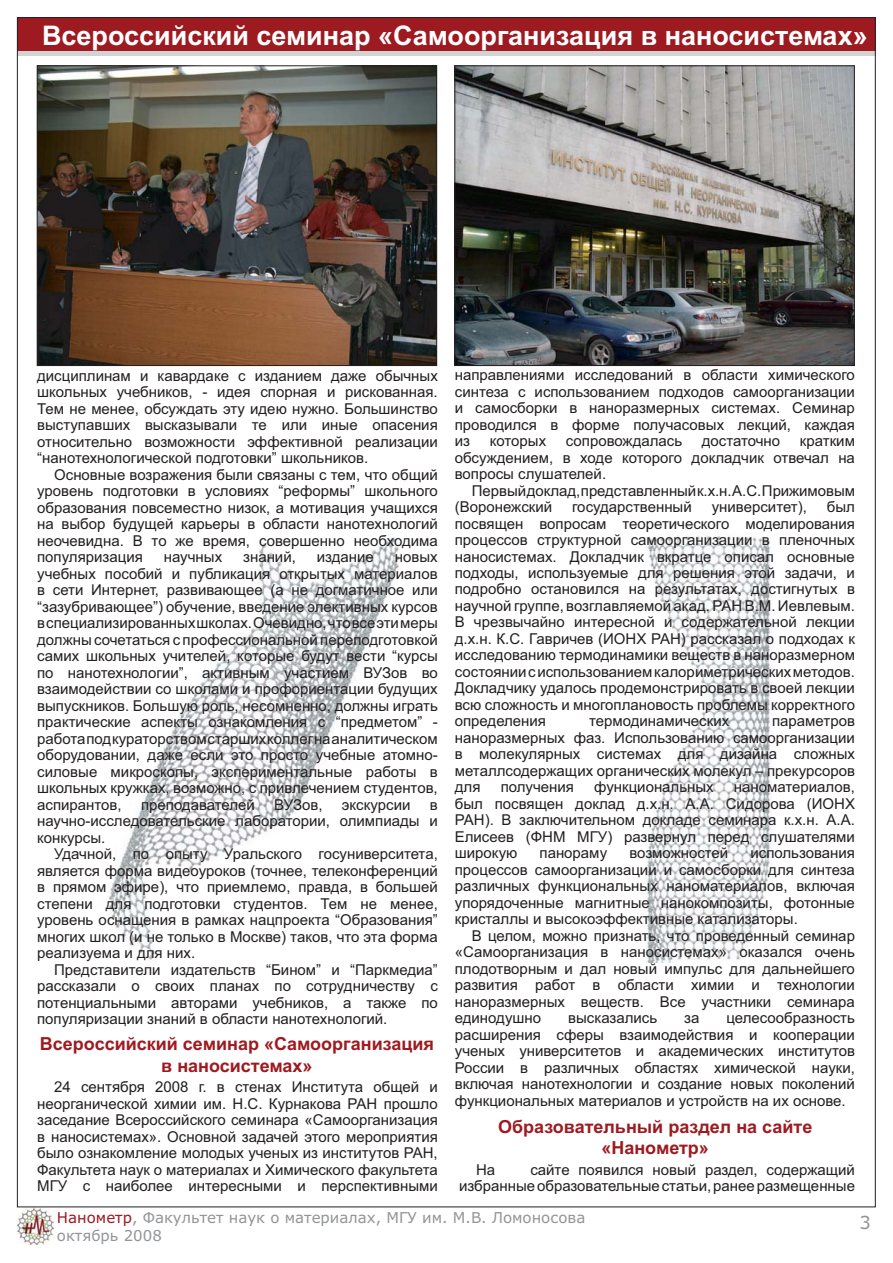
<style>
.page{position:relative;width:893px;height:1263px;background:#fff}
.page>*{position:absolute;margin:0;border:0;box-sizing:border-box;transform-origin:0 0}
.t1{font:700 27px "Arial";color:#fff}
.t2{font:700 18px/21.6px "Arial";color:#9e1a21;text-align:center}
.t3{font:18px "Verdana";color:#939598}
.t4{font:15px/16.5px "Arial";color:#231f20;text-align:justify}
.t5{font:15px/18px "Verdana";color:#939598}
.s1{color:#9e1a21}
</style>
<div class="page">
<img style="left:646px;top:536px;width:126px;height:426px">
<img style="left:109px;top:537px;width:291px;height:423px">
<img style="left:17px;top:1207px;width:37px;height:38px">
<div style="left:17px;top:17px;width:859px;height:34px;background:#9e1a21"></div>
<div style="left:17px;top:51px;width:859px;height:5px;background:#d1d3d4"></div>
<img style="left:39px;top:67px;width:396px;height:297px">
<div style="left:37px;top:65px;width:400px;height:301px;border:1px solid #231f20"></div>
<img style="left:456px;top:67px;width:397px;height:297px">
<div style="left:454px;top:65px;width:401px;height:301px;border:1px solid #231f20"></div>
<h1 class="t1" style="left:42px;top:20px;width:827px">Всероссийский семинар «Самоорганизация в наносистемах»</h1>
<p class="t4" style="left:37px;top:369px;width:402px">дисциплинам и кавардаке с изданием даже обычных школьных учебников, - идея спорная и рискованная.<br>Тем не менее, обсуждать эту идею нужно. Большинство выступавших высказывали те или иные опасения относительно возможности эффективной реализации “нанотехнологической подготовки” школьников.</p>
<p class="t4" style="left:37px;top:468px;width:402px;text-indent:17px">Основные возражения были связаны с тем, что общий уровень подготовки в условиях “реформы” школьного образования повсеместно низок, а мотивация учащихся на выбор будущей карьеры в области нанотехнологий неочевидна. В то же время, совершенно необходима популяризация</p>
<p class="t4" style="left:164px;top:550px;width:60px">научных</p>
<p class="t4" style="left:243px;top:550px;width:54px">знаний,</p>
<p class="t4" style="left:317px;top:550px;width:58px">издание</p>
<p class="t4" style="left:37px;top:550px;width:402px;text-indent:358px">новых учебных пособий и публикация открытых материалов в сети Интернет, развивающее (а не догматичное или “зазубривающее”) обучение, введение элективных курсов в специализированных школах. Очевидно, что все эти меры должны сочетаться с профессиональной переподготовкой самих школьных учителей, которые будут вести “курсы по нанотехнологии”, активным участием ВУЗов во взаимодействии со школами и профориентации будущих выпускников. Большую роль, несомненно, должны играть практические аспекты ознакомления с “предметом” - работа под кураторством старших коллег на аналитическом оборудовании, даже если это просто учебные атомно&shy;силовые микроскопы, экспериментальные работы в школьных кружках, возможно, с привлечением студентов, аспирантов,</p>
<p class="t4" style="left:141px;top:798px;width:115px">преподавателей</p>
<p class="t4" style="left:274px;top:798px;width:50px">ВУЗов,</p>
<p class="t4" style="left:342px;top:798px;width:70px">экскурсии</p>
<p class="t4" style="left:37px;top:798px;width:402px;text-indent:393px">в научно-исследовательские лаборатории, олимпиады и конкурсы.</p>
<p class="t4" style="left:37px;top:847px;width:402px;text-indent:17px">Удачной, по опыту Уральского госуниверситета, является форма видеоуроков (точнее, телеконференций в прямом эфире), что приемлемо, правда, в большей степени для подготовки студентов. Тем не менее, уровень оснащения в рамках нацпроекта “Образования” многих школ (и не только в Москве) таков, что эта форма реализуема и для них.</p>
<p class="t4" style="left:37px;top:963px;width:402px;text-indent:17px">Представители издательств “Бином” и “Паркмедиа” рассказали о своих планах по сотрудничеству с потенциальными авторами учебников, а также по популяризации знаний в области нанотехнологий.</p>
<p class="t2" style="left:40px;top:1033px;width:396px">Всероссийский семинар «Самоорганизация в наносистемах»</p>
<p class="t4" style="left:37px;top:1080px;width:402px;text-indent:17px">24 сентября 2008 г. в стенах Института общей и неорганической химии им. Н.С. Курнакова РАН прошло заседание Всероссийского семинара «Самоорганизация в наносистемах». Основной задачей этого мероприятия было ознакомление молодых ученых из институтов РАН, Факультета наук о материалах и Химического факультета МГУ с наиболее интересными и перспективными</p>
<p class="t4" style="left:455px;top:368px;width:402px">направлениями исследований в области химического синтеза с использованием подходов самоорганизации и самосборки в наноразмерных системах. Семинар проводился в форме получасовых лекций, каждая из</p>
<p class="t4" style="left:455px;top:434px;width:402px;text-indent:345px">кратким обсуждением, в ходе которого докладчик отвечал на вопросы слушателей.</p>
<p class="t4" style="left:455px;top:483px;width:402px;text-indent:17px">Первый доклад, представленный к.х.н. А.С. Прижимовым (Воронежский</p>
<p class="t4" style="left:490px;top:434px;width:58px">которых</p>
<p class="t4" style="left:566px;top:434px;width:118px">сопровождалась</p>
<p class="t4" style="left:702px;top:434px;width:80px">достаточно</p>
<p class="t4" style="left:455px;top:500px;width:402px;text-indent:372px">был посвящен вопросам теоретического моделирования процессов структурной самоорганизации в пленочных наносистемах. Докладчик вкратце описал основные подходы, используемые для решения этой задачи, и подробно остановился на результатах, достигнутых в научной группе, возглавляемой акад. РАН В.М. Иевлевым.<br>В чрезвычайно интересной и содержательной лекции д.х.н. К.С. Гавричев (ИОНХ РАН) рассказал о подходах к исследованию термодинамики веществ в наноразмерном состоянии с использованием калориметрических методов.<br>Докладчику удалось продемонстрировать в своей лекции всю сложность и многоплановость проблемы корректного определения</p>
<p class="t4" style="left:572px;top:500px;width:121px">государственный</p>
<p class="t4" style="left:712px;top:500px;width:97px">университет),</p>
<p class="t4" style="left:455px;top:714px;width:402px;text-indent:317px">параметров наноразмерных фаз. Использованию самоорганизации в молекулярных системах для дизайна сложных металлсодержащих органических молекул – прекурсоров для</p>
<p class="t4" style="left:589px;top:714px;width:142px">термодинамических</p>
<p class="t4" style="left:501px;top:780px;width:75px">получения</p>
<p class="t4" style="left:594px;top:780px;width:121px">функциональных</p>
<p class="t4" style="left:455px;top:780px;width:402px;text-indent:279px">наноматериалов, был посвящен доклад д.х.н. А.А. Сидорова (ИОНХ РАН). В заключительном докладе семинара к.х.н. А.А.<br>Елисеев (ФНМ МГУ) развернул перед слушателями широкую</p>
<p class="t4" style="left:539px;top:846px;width:69px">панораму</p>
<p class="t4" style="left:629px;top:846px;width:100px">возможностей</p>
<p class="t4" style="left:455px;top:846px;width:402px;text-indent:296px">использования процессов самоорганизации и самосборки для синтеза различных функциональных наноматериалов, включая упорядоченные магнитные нанокомпозиты, фотонные кристаллы и высокоэффективные катализаторы.</p>
<p class="t4" style="left:455px;top:929px;width:402px;text-indent:17px">В целом, можно признать, что проведенный семинар «Самоорганизация в наносистемах» оказался очень плодотворным и дал новый импульс для дальнейшего развития работ в области химии и технологии наноразмерных веществ. Все участники семинара единодушно</p>
<p class="t4" style="left:455px;top:1011px;width:402px;text-indent:272px">целесообразность расширения сферы взаимодействия и кооперации ученых университетов и академических институтов России в различных областях химической науки, включая нанотехнологии и создание новых поколений функциональных материалов и устройств на их основе.</p>
<p class="t2" style="left:498px;top:1116px;width:316px">Образовательный раздел на сайте «Нанометр»</p>
<p class="t4" style="left:476px;top:1163px;width:21px">На</p>
<p class="t4" style="left:568px;top:1011px;width:90px">высказались</p>
<p class="t4" style="left:684px;top:1011px;width:17px">за</p>
<p class="t4" style="left:459px;top:1163px;width:397px;text-align:right">сайте появился новый раздел, содержащий избранные образовательные статьи, ранее размещенные</p>
<p class="t5" style="left:57px;top:1209px;width:530px"><span class="s1">Нанометр</span>, Факультет наук о материалах, МГУ им. М.В. Ломоносова октябрь 2008</p>
<p class="t3" style="left:859px;top:1212px;width:13px">3</p>
</div>
